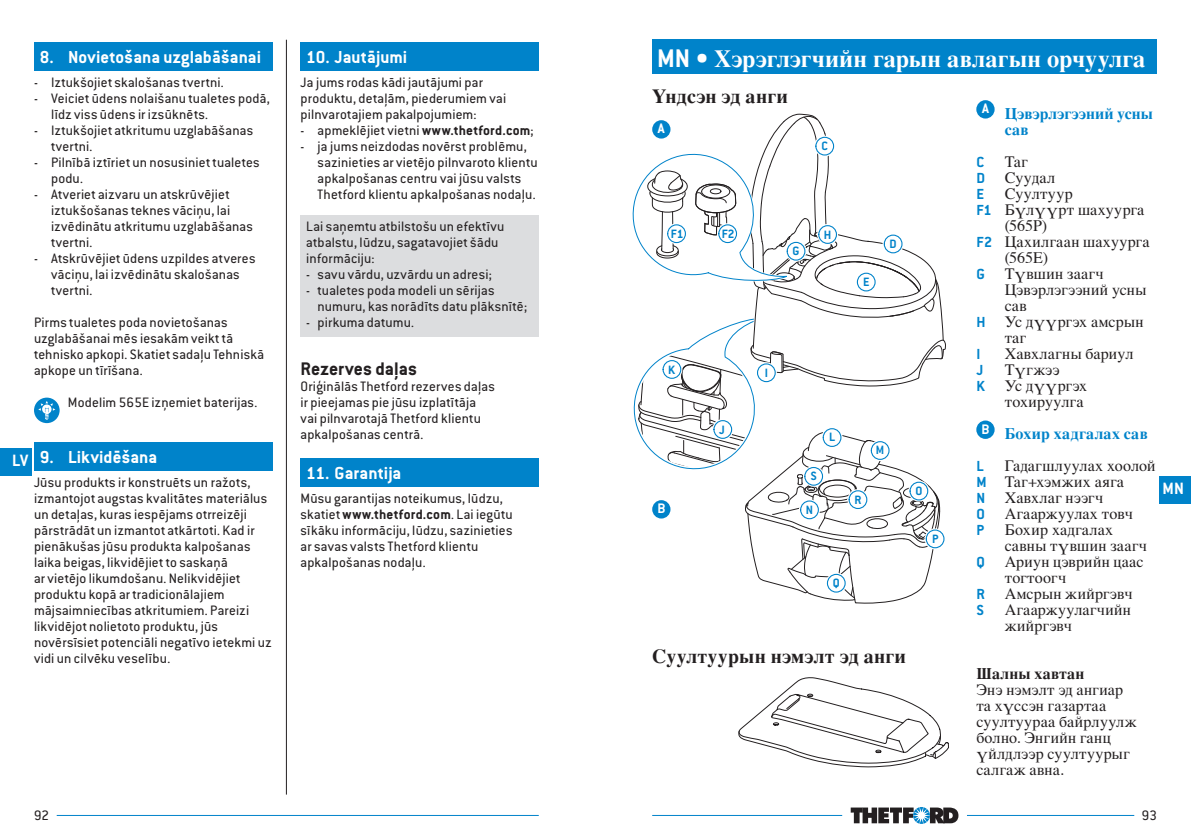
<style>
.page{position:relative;width:1191px;height:840px;background:#fff}
.page>*{position:absolute;margin:0;border:0;box-sizing:border-box;transform-origin:0 0}
.t1{font:700 24.4px "Times";letter-spacing:.005em;color:#fff}
.t2{font:700 20px "Times";letter-spacing:.015em;color:#231f20}
.t3{font:700 20px "Conduit ITC Pro";color:#231f20}
.t4{font:700 19px "Conduit ITC Pro";letter-spacing:.005em;color:#fff}
.t5{font:700 18px "Conduit ITC Pro";color:#fff}
.t6{font:16px/16px "Times";letter-spacing:.015em;color:#231f20}
.t7{font:700 16px/16px "Times";letter-spacing:.01em;color:#0083ca}
.t8{font:700 16px "Times";letter-spacing:.015em;color:#231f20}
.t9{font:700 16px "Conduit ITC Pro";color:#0083ca}
.t10{font:700 15.2px "Conduit ITC Pro";color:#fff}
.t11{font:15px/16px "Conduit ITC Pro";letter-spacing:.015em;color:#231f20}
.t12{font:700 13.2px "Conduit ITC";color:#0083ca}
.s1{font-weight:700}
.s2{font-family:"Conduit ITC Pro";font-size:28px}
.s3{font-family:"Conduit ITC Pro";font-weight:700;color:#0083ca}
</style>
<div class="page">
<hr style="left:967px;top:814px;width:167px;height:1px;background:#0083ca">
<svg style="left:850px;top:807px;width:108px;height:16px"></svg>
<hr style="left:652px;top:814px;width:190px;height:1px;background:#0083ca">
<hr style="left:286px;top:40px;width:1px;height:754px;background:#231f20">
<hr style="left:57px;top:814px;width:482px;height:1px;background:#0083ca">
<div style="left:300px;top:215px;width:239px;height:121px;background:#dcdddf"></div>
<div style="left:34px;top:42px;width:238px;height:28px;background:#0083ca"></div>
<svg style="left:34px;top:397px;width:26px;height:26px"></svg>
<svg style="left:38px;top:400px;width:17px;height:19px"></svg>
<div style="left:34px;top:442px;width:238px;height:28px;background:#0083ca"></div>
<div style="left:300px;top:42px;width:239px;height:28px;background:#0083ca"></div>
<div style="left:300px;top:458px;width:239px;height:28px;background:#0083ca"></div>
<div style="left:652px;top:40px;width:505px;height:34px;background:#0083ca"></div>
<div style="left:976px;top:100px;width:18px;height:18px;background:#0083ca;border-radius:50%"></div>
<div style="left:976px;top:420px;width:18px;height:18px;background:#0083ca;border-radius:50%"></div>
<div style="left:1159px;top:475px;width:32px;height:28px;background:#0083ca"></div>
<div style="left:0;top:447px;width:31px;height:28px;background:#0083ca"></div>
<svg style="left:738px;top:677px;width:211px;height:90px"></svg>
<svg style="left:632px;top:113px;width:314px;height:491px"></svg>
<svg style="left:804px;top:466px;width:19px;height:19px"></svg>
<div style="left:652px;top:120px;width:18px;height:18px;background:#0083ca;border-radius:50%"></div>
<div style="left:652px;top:500px;width:18px;height:18px;background:#0083ca;border-radius:50%"></div>
<p class="t4" style="left:40px;top:46px;width:223px">8. Novietošana uzglabāšanai</p>
<p class="t11" style="left:34px;top:74px;width:191px">- Iztukšojiet skalošanas tvertni.</p>
<p class="t11" style="left:51px;top:90px;width:220px;text-indent:-17px">- Veiciet ūdens nolaišanu tualetes podā, līdz viss ūdens ir izsūknēts.</p>
<p class="t11" style="left:51px;top:122px;width:204px;text-indent:-17px">- Iztukšojiet atkritumu uzglabāšanas tvertni.</p>
<p class="t11" style="left:51px;top:154px;width:210px;text-indent:-17px">- Pilnībā iztīriet un nosusiniet tualetes podu.</p>
<p class="t11" style="left:51px;top:186px;width:203px;text-indent:-17px">- Atveriet aizvaru un atskrūvējiet iztukšošanas teknes vāciņu, lai izvēdinātu atkritumu uzglabāšanas tvertni.</p>
<p class="t11" style="left:51px;top:250px;width:206px;text-indent:-17px">- Atskrūvējiet ūdens uzpildes atveres vāciņu, lai izvēdinātu skalošanas tvertni.</p>
<p class="t11" style="left:34px;top:314px;width:231px">Pirms tualetes poda novietošanas uzglabāšanai mēs iesakām veikt tā tehnisko apkopi. Skatiet sadaļu Tehniskā apkope un tīrīšana.</p>
<p class="t11" style="left:68px;top:394px;width:191px">Modelim 565E izņemiet baterijas.</p>
<p class="t4" style="left:40px;top:446px;width:119px">9. Likvidēšana</p>
<p class="t11" style="left:34px;top:474px;width:239px">Jūsu produkts ir konstruēts un ražots, izmantojot augstas kvalitātes materiālus un detaļas, kuras iespējams otrreizēji pārstrādāt un izmantot atkārtoti. Kad ir pienākušas jūsu produkta kalpošanas laika beigas, likvidējiet to saskaņā<br>ar vietējo likumdošanu. Nelikvidējiet produktu kopā ar tradicionālajiem mājsaimniecības atkritumiem. Pareizi likvidējot nolietoto produktu, jūs novērsīsiet potenciāli negatīvo ietekmi uz vidi un cilvēku veselību.</p>
<p class="t5" style="left:12px;top:450px;width:18px">LV</p>
<p class="t4" style="left:306px;top:46px;width:103px">10. Jautājumi</p>
<p class="t11" style="left:300px;top:74px;width:207px">Ja jums rodas kādi jautājumi par produktu, detaļām, piederumiem vai pilnvarotajiem pakalpojumiem:</p>
<p class="t11" style="left:300px;top:122px;width:234px">- apmeklējiet vietni <span class="s1">www.thetford.com</span>;</p>
<p class="t11" style="left:317px;top:138px;width:221px;text-indent:-17px">- ja jums neizdodas novērst problēmu, sazinieties ar vietējo pilnvaroto klientu apkalpošanas centru vai jūsu valsts Thetford klientu apkalpošanas nodaļu.</p>
<p class="t11" style="left:306px;top:218px;width:200px">Lai saņemtu atbilstošu un efektīvu atbalstu, lūdzu, sagatavojiet šādu informāciju:</p>
<p class="t11" style="left:306px;top:266px;width:187px">- savu vārdu, uzvārdu un adresi;</p>
<p class="t11" style="left:317px;top:282px;width:211px;text-indent:-11px">- tualetes poda modeli un sērijas numuru, kas norādīts datu plāksnītē;</p>
<p class="t11" style="left:306px;top:314px;width:109px">- pirkuma datumu.</p>
<h2 class="t3" style="left:300px;top:357px;width:118px">Rezerves daļas</h2>
<p class="t11" style="left:300px;top:378px;width:196px">Oriģinālās Thetford rezerves daļas ir pieejamas pie jūsu izplatītāja vai pilnvarotajā Thetford klientu apkalpošanas centrā.</p>
<p class="t4" style="left:306px;top:462px;width:97px">11. Garantija</p>
<p class="t11" style="left:300px;top:490px;width:214px">Mūsu garantijas noteikumus, lūdzu, skatiet <span class="s1">www.thetford.com</span>. Lai iegūtu sīkāku informāciju, lūdzu, sazinieties ar savas valsts Thetford klientu apkalpošanas nodaļu.</p>
<h1 class="t1" style="left:657px;top:35px;width:490px"><span class="s2">MN •</span> Хэрэглэгчийн гарын авлагын орчуулга</h1>
<p class="t7" style="left:1004px;top:103px;width:150px;text-indent:-23px"><sup>A</sup> Цэвэрлэгээний усны сав</p>
<p class="t9" style="left:976px;top:152px;width:9px">C</p>
<h2 class="t2" style="left:652px;top:77px;width:137px">Үндсэн эд анги</h2>
<p class="t10" style="left:658px;top:119px;width:8px">A</p>
<p class="t12" style="left:821px;top:138px;width:8px">C</p>
<p class="t6" style="left:976px;top:152px;width:80px;text-align:center">Таг<br><span class="s3">D</span> Суудал</p>
<p class="t9" style="left:976px;top:184px;width:9px">E</p>
<p class="t6" style="left:1004px;top:184px;width:70px">Суултуур</p>
<p class="t6" style="left:976px;top:200px;width:170px"><span class="s3">F1</span> Бүлүүрт шахуурга</p>
<p class="t6" style="left:1004px;top:216px;width:44px">(565P)</p>
<p class="t6" style="left:976px;top:232px;width:175px"><span class="s3">F2</span> Цахилгаан шахуурга</p>
<p class="t6" style="left:1004px;top:248px;width:45px">(565E)</p>
<p class="t6" style="left:976px;top:264px;width:129px"><span class="s3">G</span> Түвшин заагч</p>
<p class="t6" style="left:1004px;top:280px;width:143px">Цэвэрлэгээний усны</p>
<p class="t6" style="left:1004px;top:296px;width:24px">сав</p>
<p class="t6" style="left:976px;top:312px;width:169px"><span class="s3">H</span> Ус дүүргэх амсрын</p>
<p class="t6" style="left:1004px;top:328px;width:23px">таг</p>
<p class="t9" style="left:976px;top:344px;width:5px">I</p>
<p class="t6" style="left:1004px;top:344px;width:130px">Хавхлагны бариул</p>
<p class="t9" style="left:976px;top:360px;width:8px">J</p>
<p class="t6" style="left:1004px;top:360px;width:56px">Түгжээ</p>
<p class="t9" style="left:976px;top:376px;width:10px">K</p>
<p class="t6" style="left:1004px;top:376px;width:84px">Ус дүүргэх тохируулга</p>
<p class="t7" style="left:981px;top:423px;width:167px"><sup>B</sup> Бохир хадгалах сав</p>
<p class="t9" style="left:976px;top:456px;width:9px">L</p>
<p class="t12" style="left:670px;top:226px;width:14px">F1</p>
<p class="t12" style="left:721px;top:226px;width:14px">F2</p>
<p class="t12" style="left:824px;top:227px;width:9px">H</p>
<p class="t12" style="left:889px;top:235px;width:9px">D</p>
<p class="t12" style="left:792px;top:243px;width:8px">G</p>
<p class="t12" style="left:863px;top:274px;width:8px">E</p>
<p class="t12" style="left:668px;top:362px;width:8px">K</p>
<p class="t12" style="left:764px;top:365px;width:5px">I</p>
<p class="t12" style="left:719px;top:421px;width:7px">J</p>
<p class="t12" style="left:829px;top:429px;width:8px">L</p>
<p class="t12" style="left:875px;top:442px;width:10px">M</p>
<p class="t6" style="left:976px;top:456px;width:181px;text-indent:28px">Гадагшлуулах хоолой<br><span class="s3">M</span> Таг+хэмжих аяга<br><span class="s3">N</span> Хавхлаг нээгч<br><span class="s3">O</span> Агааржуулах товч</p>
<p class="t9" style="left:976px;top:520px;width:9px">P</p>
<p class="t6" style="left:1004px;top:520px;width:110px">Бохир хадгалах</p>
<p class="t6" style="left:1004px;top:536px;width:144px">савны түвшин заагч</p>
<p class="t6" style="left:976px;top:552px;width:169px"><span class="s3">Q</span> Ариун цэврийн цаас</p>
<p class="t6" style="left:1004px;top:568px;width:63px">тогтоогч</p>
<p class="t6" style="left:976px;top:584px;width:158px"><span class="s3">R</span> Амсрын жийргэвч</p>
<p class="t9" style="left:976px;top:600px;width:9px">S</p>
<p class="t6" style="left:1004px;top:600px;width:128px">Агааржуулагчийн жийргэвч</p>
<p class="t12" style="left:805px;top:463px;width:9px">N</p>
<p class="t12" style="left:810px;top:468px;width:7px">S</p>
<p class="t12" style="left:915px;top:482px;width:8px">O</p>
<p class="t12" style="left:854px;top:491px;width:8px">R</p>
<p class="t10" style="left:657px;top:499px;width:10px">B</p>
<p class="t12" style="left:805px;top:502px;width:9px">N</p>
<p class="t12" style="left:932px;top:531px;width:8px">P</p>
<p class="t12" style="left:832px;top:575px;width:8px">Q</p>
<h2 class="t2" style="left:652px;top:637px;width:255px">Суултуурын нэмэлт эд анги</h2>
<p class="t8" style="left:976px;top:658px;width:110px">Шалны хавтан</p>
<p class="t6" style="left:976px;top:680px;width:162px">Энэ нэмэлт эд ангиар та хүссэн газартаа суултуураа байрлуулж болно. Энгийн ганц үйлдлээр суултуурыг салгаж авна.</p>
<p class="t5" style="left:1162px;top:478px;width:23px">MN</p>
<p class="t11" style="left:34px;top:807px;width:17px">92</p>
<p class="t11" style="left:1141px;top:807px;width:17px">93</p>
</div>
